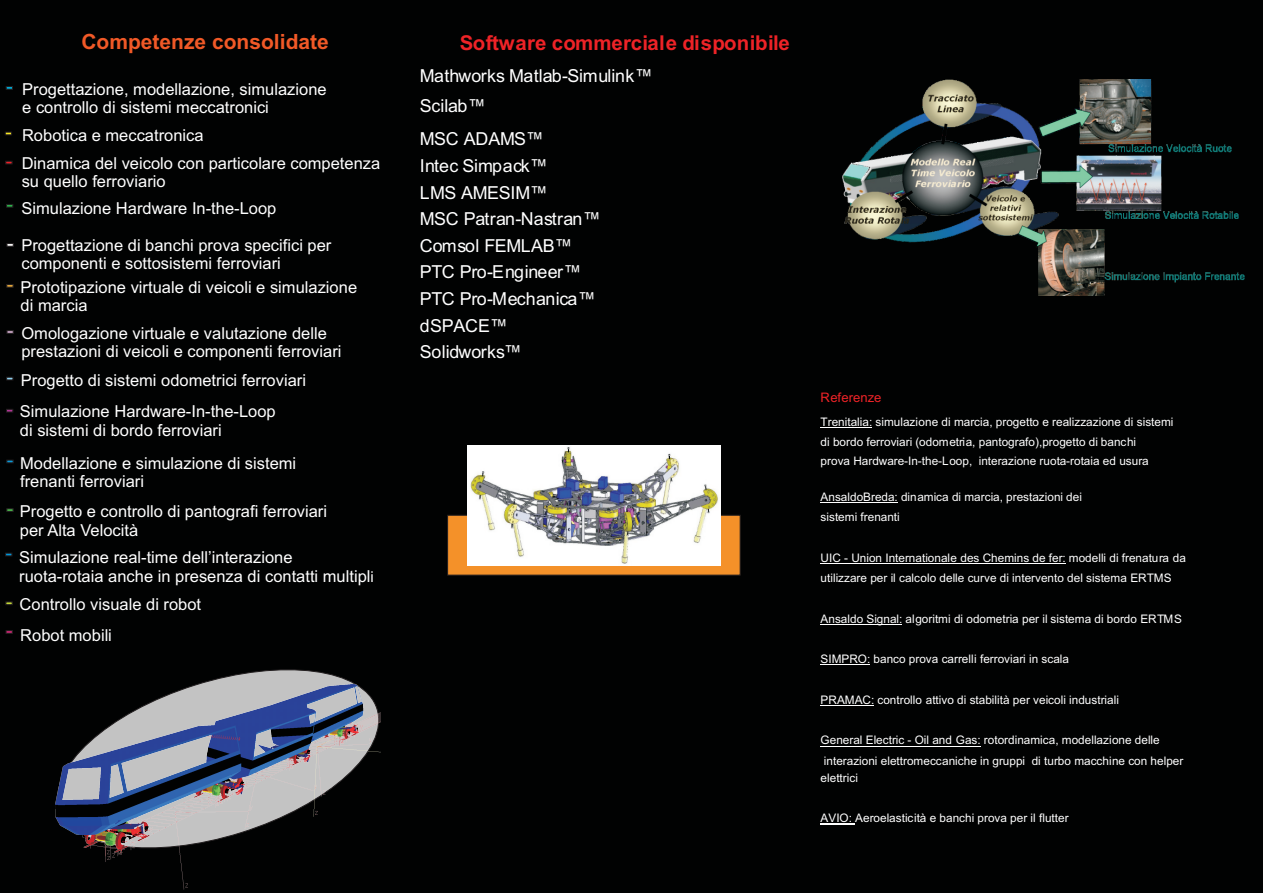
<style>
.page{position:relative;width:1263px;height:893px;background:#010202}
.page>*{position:absolute;margin:0;border:0;box-sizing:border-box;transform-origin:0 0}
.t1{font:700 21px "Arial";color:#f15927}
.t2{font:700 20.4px "Arial";color:#ee2327}
.t3{font:17.85px/26.5px "Arial";letter-spacing:-.015em;color:#fff}
.t4{font:16.5px/18.5px "Arial";color:#fff}
.t5{font:13.05px "Arial";letter-spacing:-.005em;color:#ee2327}
.t6{font:11.85px/20.2px "Arial";color:#fff}
.s1{font-size:15px}
</style>
<div class="page">
<svg style="left:6px;top:284px;width:8px;height:4px"></svg>
<svg style="left:6px;top:508px;width:8px;height:4px"></svg>
<svg style="left:6px;top:459px;width:8px;height:5px"></svg>
<svg style="left:5px;top:552px;width:8px;height:5px"></svg>
<svg style="left:5px;top:601px;width:8px;height:4px"></svg>
<svg style="left:5px;top:630px;width:8px;height:4px"></svg>
<svg style="left:6px;top:409px;width:8px;height:4px"></svg>
<svg style="left:6px;top:377px;width:8px;height:4px"></svg>
<svg style="left:6px;top:330px;width:8px;height:4px"></svg>
<svg style="left:6px;top:243px;width:8px;height:4px"></svg>
<svg style="left:6px;top:204px;width:8px;height:4px"></svg>
<svg style="left:5px;top:131px;width:7px;height:5px"></svg>
<svg style="left:5px;top:161px;width:8px;height:4px"></svg>
<svg style="left:5px;top:86px;width:8px;height:4px"></svg>
<hr style="left:821px;top:428px;width:51px;height:1px;background:#fff">
<hr style="left:821px;top:502px;width:77px;height:1px;background:#fff">
<hr style="left:821px;top:563px;width:245px;height:1px;background:#fff">
<hr style="left:821px;top:624px;width:81px;height:1px;background:#fff">
<hr style="left:821px;top:664px;width:49px;height:1px;background:#fff">
<hr style="left:821px;top:705px;width:53px;height:1px;background:#fff">
<hr style="left:821px;top:746px;width:160px;height:1px;background:#fff">
<hr style="left:821px;top:824px;width:34px;height:1px;background:#fff">
<img style="left:842px;top:79px;width:403px;height:216px">
<svg style="left:447px;top:514px;width:294px;height:62px;background:#db8933"></svg>
<img style="left:55px;top:669px;width:325px;height:221px">
<img style="left:467px;top:445px;width:253px;height:120px">
<p class="t1" style="left:81px;top:34px;width:249px">Competenze consolidate</p>
<p class="t4" style="left:22px;top:81px;width:306px">Progettazione, modellazione, simulazione e controllo di sistemi meccatronici</p>
<p class="t4" style="left:22px;top:122px;width:360px;line-height:28px">Robotica e meccatronica<br>Dinamica del veicolo con particolare competenza</p>
<p class="t4" style="left:21px;top:169px;width:256px;line-height:26.8px">su quello ferroviario<br>Simulazione Hardware In-the-Loop</p>
<p class="t4" style="left:21px;top:237px;width:311px">Progettazione di banchi prova specifici per componenti e sottosistemi ferroviari</p>
<p class="t4" style="left:21px;top:279px;width:338px">Prototipazione virtuale di veicoli e simulazione di marcia</p>
<p class="t4" style="left:21px;top:325px;width:322px">Omologazione virtuale e valutazione delle prestazioni di veicoli e componenti ferroviari</p>
<p class="t4" style="left:20px;top:366px;width:288px;line-height:31.3px">Progetto di sistemi odometrici ferroviari<br>Simulazione Hardware-In-the-Loop</p>
<p class="t4" style="left:20px;top:415px;width:278px;line-height:33px">di sistemi di bordo ferroviari<br>Modellazione e simulazione di sistemi</p>
<p class="t4" style="left:20px;top:468px;width:309px;line-height:30px">frenanti ferroviari<br>Progetto e controllo di pantografi ferroviari</p>
<p class="t4" style="left:19px;top:518px;width:275px;line-height:27.6px">per Alta Velocità<br>Simulazione real-time dell’interazione</p>
<p class="t4" style="left:19px;top:563px;width:356px;line-height:28.3px">ruota-rotaia anche in presenza di contatti multipl<span class="s1">i<br></span>Controllo visuale di robot</p>
<p class="t4" style="left:20px;top:627px;width:93px">Robot mobili</p>
<p class="t2" style="left:460px;top:35px;width:331px">Software commerciale disponibile</p>
<p class="t3" style="left:420px;top:62px;width:234px;line-height:30.6px">Mathworks Matlab-Simulink™<br>Scilab™</p>
<p class="t3" style="left:420px;top:128px;width:182px">MSC ADAMS™<br>Intec Simpack™<br>LMS AMESIM™<br>MSC Patran-Nastran™<br>Comsol FEMLAB™<br>PTC Pro-Engineer™<br>PTC Pro-Mechanica™ dSPACE™<br>Solidworks™</p>
<p class="t5" style="left:821px;top:392px;width:62px">Referenze</p>
<p class="t6" style="left:821px;top:413px;width:354px;line-height:19.4px">Trenitalia: simulazione di marcia, progetto e realizzazione di sistemi di bordo ferroviari (odometria, pantografo),progetto di banchi<br>prova Hardware-In-the-Loop, interazione ruota-rotaia ed usura</p>
<p class="t6" style="left:821px;top:488px;width:263px">AnsaldoBreda: dinamica di marcia, prestazioni dei sistemi frenanti</p>
<p class="t6" style="left:821px;top:549px;width:367px">UIC - Union Internationale des Chemins de fer: modelli di frenatura da utilizzare per il calcolo delle curve di intervento del sistema ERTMS</p>
<p class="t6" style="left:821px;top:609px;width:363px">Ansaldo Signal: algoritmi di odometria per il sistema di bordo ERTMS</p>
<p class="t6" style="left:821px;top:650px;width:250px">SIMPRO: banco prova carrelli ferroviari in scala</p>
<p class="t6" style="left:821px;top:691px;width:300px">PRAMAC: controllo attivo di stabilità per veicoli industriali</p>
<p class="t6" style="left:821px;top:731px;width:364px">General Electric - Oil and Gas: rotordinamica, modellazione delle interazioni elettromeccaniche in gruppi di turbo macchine con helper</p>
<p class="t6" style="left:821px;top:769px;width:39px">elettrici</p>
<p class="t6" style="left:821px;top:809px;width:249px">AVIO: Aeroelasticità e banchi prova per il flutter</p>
</div>
